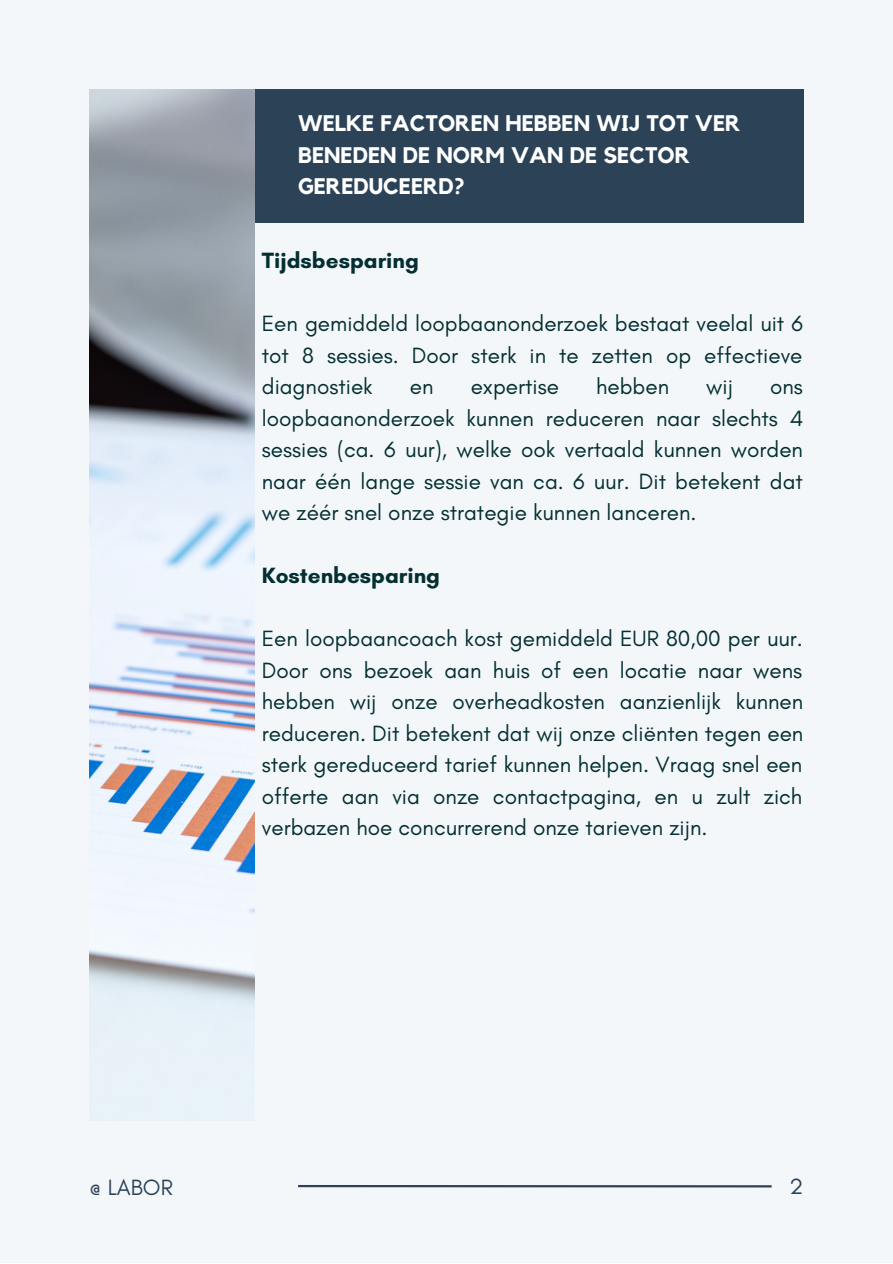
<style>
.page{position:relative;width:893px;height:1264px;background:#fff}
.page>*{position:absolute;margin:0;border:0;box-sizing:border-box;transform-origin:0 0}
.t1{font:22.5px/31.5px "Glacial Indifference";color:#042f32;text-align:justify}
.t2{font:700 22.5px/31.5px "Kollektif";color:#fff}
.t3{font:700 22.5px "Glacial Indifference";color:#042f32}
.t4{font:22.5px "Glacial Indifference";color:#2b4257}
</style>
<div class="page">
<div style="left:0;top:0;width:892px;height:1262px;background:#f3f7fa"></div>
<hr style="left:298px;top:1184px;width:473px;height:3px;background:#2b4257">
<div style="left:89px;top:89px;width:714px;height:134px;background:#2b4257"></div>
<img style="left:89px;top:89px;width:165px;height:1031px">
<p class="t2" style="left:298px;top:109px;width:444px">WELKE FACTOREN HEBBEN WIJ TOT VER<br>BENEDEN DE NORM VAN DE SECTOR<br>GEREDUCEERD?</p>
<p class="t3" style="left:262px;top:247px;width:158px">Tijdsbesparing</p>
<p class="t1" style="left:262px;top:308px;width:542px">Een gemiddeld loopbaanonderzoek bestaat veelal uit 6 tot 8 sessies. Door sterk in te zetten op effectieve diagnostiek</p>
<p class="t1" style="left:410px;top:371px;width:25px">en</p>
<p class="t1" style="left:470px;top:371px;width:90px">expertise</p>
<p class="t1" style="left:596px;top:371px;width:75px">hebben</p>
<p class="t1" style="left:706px;top:371px;width:28px">wij</p>
<p class="t1" style="left:262px;top:371px;width:543px;text-indent:508px">ons loopbaanonderzoek kunnen reduceren naar slechts 4 sessies (ca. 6 uur), welke ook vertaald kunnen worden naar één lange sessie van ca. 6 uur. Dit betekent dat we zéér snel onze strategie kunnen lanceren.</p>
<p class="t3" style="left:262px;top:562px;width:180px">Kostenbesparing</p>
<p class="t1" style="left:262px;top:622px;width:543px">Een loopbaancoach kost gemiddeld EUR 80,00 per uur.<br>Door ons bezoek aan huis of een locatie naar wens hebben wij onze overheadkosten aanzienlijk kunnen reduceren. Dit betekent dat wij onze cliënten tegen een sterk gereduceerd tarief kunnen helpen. Vraag snel een offerte aan via onze contactpagina, en u zult zich verbazen hoe concurrerend onze tarieven zijn.</p>
<p class="t4" style="left:89px;top:1173px;width:85px">@ LABOR</p>
<p class="t4" style="left:789px;top:1172px;width:15px">2</p>
</div>
